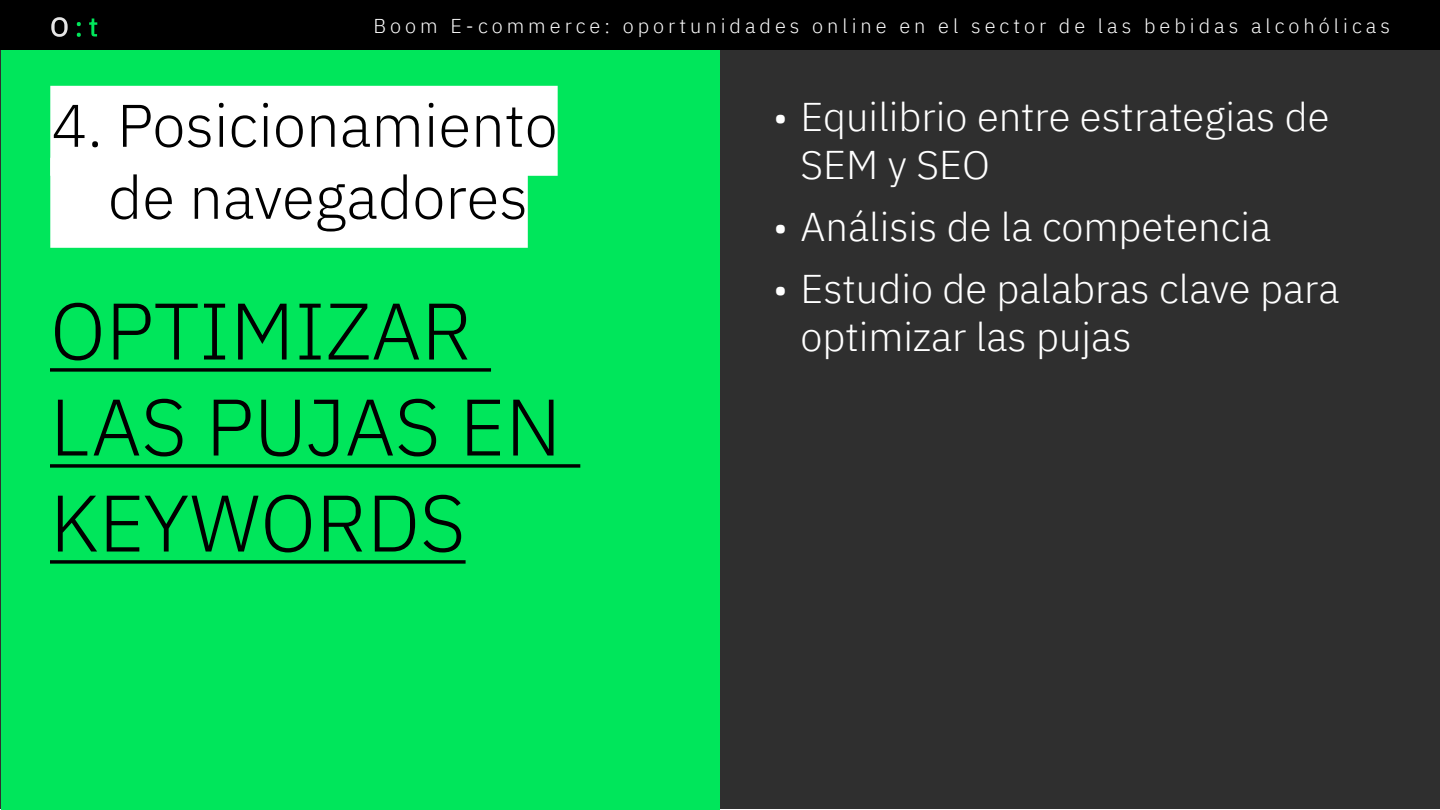
<style>
.page{position:relative;width:1440px;height:810px;background:#fff}
.page>*{position:absolute;margin:0;border:0;box-sizing:border-box;transform-origin:0 0}
.t1{font:300 80px/96px "IBM Plex Sans";color:#000}
.t2{font:300 60px/72px "IBM Plex Sans";color:#000;text-align:center}
.t3{font:300 40px/48px "IBM Plex Sans";color:#fff}
.t4{font:300 20px "IBM Plex Sans";letter-spacing:.2em;color:#fff}
</style>
<div class="page">
<div style="left:0;top:42px;width:1440px;height:768px;background:#2f2f2f"></div>
<div style="left:1px;top:0;width:719px;height:810px;background:#00e65b"></div>
<svg style="left:50px;top:368px;width:441px;height:4px;background:#001f0c"></svg>
<svg style="left:50px;top:464px;width:530px;height:4px;background:#001f0c"></svg>
<svg style="left:50px;top:560px;width:416px;height:4px;background:#001f0c"></svg>
<div style="left:50px;top:86px;width:508px;height:90px;background:#fff"></div>
<div style="left:50px;top:158px;width:478px;height:90px;background:#fff"></div>
<div style="left:0;top:0;width:1440px;height:50px;background:#000"></div>
<svg style="left:51px;top:17px;width:17px;height:20px"></svg>
<svg style="left:77px;top:22px;width:4px;height:15px"></svg>
<svg style="left:89px;top:19px;width:8px;height:18px"></svg>
<p class="t4" style="left:373px;top:11px;width:1018px">Boom E-commerce: oportunidades online en el sector de las bebidas alcohólicas</p>
<h2 class="t2" style="left:51px;top:85px;width:508px">4. Posicionamiento de navegadores</h2>
<h1 class="t1" style="left:50px;top:276px;width:513px">OPTIMIZAR<br>LAS PUJAS EN<br>KEYWORDS</h1>
<p class="t3" style="left:801px;top:90px;width:530px;text-indent:-27px">• Equilibrio entre estrategias de<br>SEM y SEO</p>
<p class="t3" style="left:773px;top:200px;width:500px">• Análisis de la competencia</p>
<p class="t3" style="left:801px;top:262px;width:540px;text-indent:-27px">• Estudio de palabras clave para optimizar las pujas</p>
</div>
